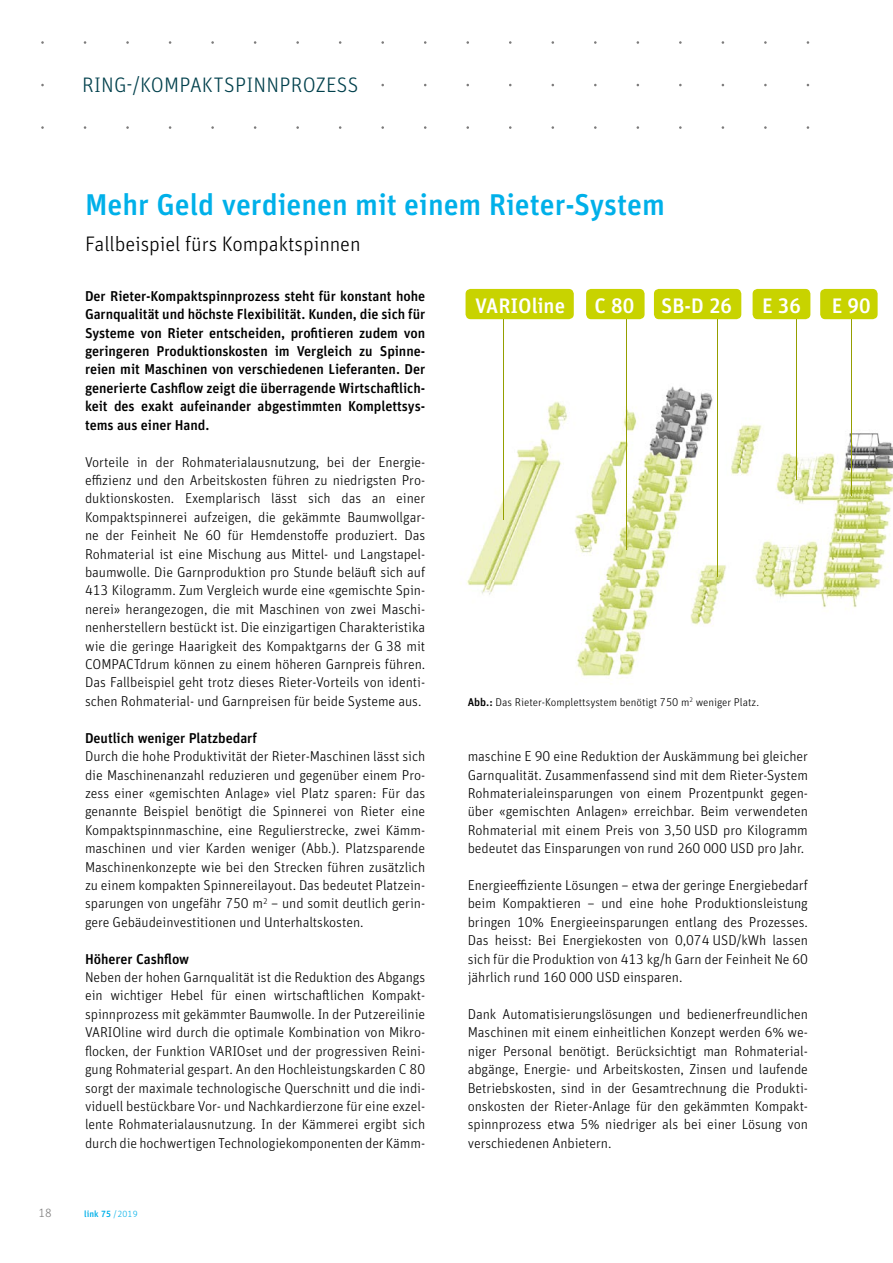
<style>
.page{position:relative;width:893px;height:1263px;background:#fff}
.page>*{position:absolute;margin:0;border:0;box-sizing:border-box;transform-origin:0 0}
.t1{font:500 30px "Unit Pro";color:#00b0e9}
.t2{font:300 21px "Unit Pro";letter-spacing:-.005em;color:#000}
.t3{font:300 21px "Unit Pro";letter-spacing:.01em;color:#00404c}
.t4{font:500 21px "Unit Pro";color:#fff}
.t5{font:300 14.25px/18.5px "Unit Pro";letter-spacing:-.005em;color:#000;text-align:justify}
.t6{font:500 14.25px/18.5px "Unit Pro";letter-spacing:-.005em;color:#000;text-align:justify}
.t7{font:300 12px "Unit Pro";color:#7c7b7b}
.t8{font:300 11.25px "Unit Pro";color:#000}
.t9{font:500 9px "Unit Pro";letter-spacing:.01em;color:#00b0e9}
.s1{font-weight:300}
.s2{font-weight:500}
</style>
<div class="page">
<img style="left:465px;top:315px;width:428px;height:364px">
<hr style="left:503px;top:308px;width:1px;height:212px;background:#959f00">
<hr style="left:626px;top:308px;width:1px;height:242px;background:#959f00">
<hr style="left:796px;top:308px;width:1px;height:172px;background:#959f00">
<hr style="left:851px;top:308px;width:1px;height:188px;background:#959f00">
<hr style="left:717px;top:308px;width:1px;height:269px;background:#959f00">
<div style="left:466px;top:289px;width:108px;height:30px;background:#c8d300;border-radius:5px"></div>
<div style="left:586px;top:289px;width:59px;height:30px;background:#c8d300;border-radius:5px"></div>
<div style="left:753px;top:289px;width:57px;height:30px;background:#c8d300;border-radius:5px"></div>
<div style="left:820px;top:289px;width:58px;height:30px;background:#c8d300;border-radius:5px"></div>
<div style="left:654px;top:289px;width:87px;height:30px;background:#c8d300;border-radius:5px"></div>
<h2 class="t3" style="left:82px;top:70px;width:278px">RING-/KOMPAKTSPINNPROZESS</h2>
<h1 class="t1" style="left:85px;top:182px;width:581px">Mehr Geld verdienen mit einem Rieter-System</h1>
<h2 class="t2" style="left:85px;top:229px;width:277px">Fallbeispiel fürs Kompaktspinnen</h2>
<p class="t6" style="left:85px;top:286px;width:342px">Der Rieter-Kompaktspinnprozess steht für konstant hohe Garnqualität und höchste Flexibilität. Kunden, die sich für Systeme von Rieter entscheiden, profitieren zudem von geringeren Produktionskosten im Vergleich zu Spinne&shy;reien mit Maschinen von verschiedenen Lieferanten. Der generierte Cashflow zeigt die überragende Wirtschaftlich&shy;keit des exakt aufeinander abgestimmten Komplettsys&shy;tems aus einer Hand.</p>
<p class="t5" style="left:85px;top:452px;width:342px">Vorteile in der Rohmaterialausnutzung, bei der Energie&shy;effizienz und den Arbeitskosten führen zu niedrigsten Pro&shy;duktionskosten. Exemplarisch lässt sich das an einer Kompaktspinnerei aufzeigen, die gekämmte Baumwollgar&shy;ne der Feinheit Ne 60 für Hemdenstoffe produziert. Das Rohmaterial ist eine Mischung aus Mittel- und Langstapel&shy;baumwolle. Die Garnproduktion pro Stunde beläuft sich auf 413 Kilogramm. Zum Vergleich wurde eine «gemischte Spin&shy;nerei» herangezogen, die mit Maschinen von zwei Maschi&shy;nenherstellern bestückt ist. Die einzigartigen Charakteristika wie die geringe Haarigkeit des Kompaktgarns der G 38 mit COMPACTdrum können zu einem höheren Garnpreis führen.<br>Das Fallbeispiel geht trotz dieses Rieter-Vorteils von identi&shy;schen Rohmaterial- und Garnpreisen für beide Systeme aus.</p>
<p class="t6" style="left:85px;top:727px;width:173px">Deutlich weniger Platzbedarf</p>
<p class="t5" style="left:85px;top:746px;width:342px">Durch die hohe Produktivität der Rieter-Maschinen lässt sich die Maschinenanzahl reduzieren und gegenüber einem Pro&shy;zess einer «gemischten Anlage» viel Platz sparen: Für das genannte Beispiel benötigt die Spinnerei von Rieter eine Kompaktspinnmaschine, eine Regulierstrecke, zwei Kämm&shy;maschinen und vier Karden weniger (Abb.). Platzsparende Maschinenkonzepte wie bei den Strecken führen zusätzlich zu einem kompakten Spinnereilayout. Das bedeutet Platzein&shy;sparungen von ungefähr 750 m<sup>2</sup> – und somit deutlich gerin&shy;gere Gebäudeinvestitionen und Unterhaltskosten.</p>
<p class="t6" style="left:85px;top:948px;width:106px">Höherer Cashflow</p>
<p class="t5" style="left:85px;top:967px;width:342px">Neben der hohen Garnqualität ist die Reduktion des Abgangs ein wichtiger Hebel für einen wirtschaftlichen Kompakt&shy;spinnprozess mit gekämmter Baumwolle. In der Putzereilinie VARIOline wird durch die optimale Kombination von Mikro&shy;flocken, der Funktion VARIOset und der progressiven Reini&shy;gung Rohmaterial gespart. An den Hochleistungskarden C 80 sorgt der maximale technologische Querschnitt und die indi&shy;viduell bestückbare Vor- und Nachkardierzone für eine exzel&shy;lente Rohmaterialausnutzung. In der Kämmerei ergibt sich durch die hochwertigen Technologiekomponenten der Kämm-</p>
<p class="t7" style="left:39px;top:1205px;width:15px">18</p>
<p class="t9" style="left:84px;top:1207px;width:55px">link 75 <span class="s1">/2019</span></p>
<h2 class="t4" style="left:475px;top:290px;width:92px">VARIOline</h2>
<h2 class="t4" style="left:594px;top:290px;width:41px">C 80</h2>
<h2 class="t4" style="left:661px;top:290px;width:72px">SB-D 26</h2>
<h2 class="t4" style="left:762px;top:290px;width:40px">E 36</h2>
<h2 class="t4" style="left:832px;top:290px;width:40px">E 90</h2>
<p class="t8" style="left:468px;top:694px;width:293px"><span class="s2">Abb.:</span> Das Rieter-Komplettsystem benötigt 750 m<sup>2</sup> weniger Platz.</p>
<p class="t5" style="left:468px;top:746px;width:342px">maschine E 90 eine Reduktion der Auskämmung bei gleicher Garnqualität. Zusammenfassend sind mit dem Rieter-System Rohmaterialeinsparungen von einem Prozentpunkt gegen&shy;über «gemischten Anlagen» erreichbar. Beim verwendeten Rohmaterial mit einem Preis von 3,50 USD pro Kilogramm bedeutet das Einsparungen von rund 260 000 USD pro Jahr.</p>
<p class="t5" style="left:468px;top:875px;width:342px">Energieeffiziente Lösungen – etwa der geringe Energiebedarf beim Kompaktieren – und eine hohe Produktionsleistung bringen 10% Energieeinsparungen entlang des Prozesses.<br>Das heisst: Bei Energiekosten von 0,074 USD/kWh lassen sich für die Produktion von 413 kg/h Garn der Feinheit Ne 60 jährlich rund 160 000 USD einsparen.</p>
<p class="t5" style="left:468px;top:1004px;width:342px">Dank Automatisierungslösungen und bedienerfreundlichen Maschinen mit einem einheitlichen Konzept werden 6% we&shy;niger Personal benötigt. Berücksichtigt man Rohmaterial&shy;abgänge, Energie- und Arbeitskosten, Zinsen und laufende Betriebskosten, sind in der Gesamtrechnung die Produkti&shy;onskosten der Rieter-Anlage für den gekämmten Kompakt&shy;spinnprozess etwa 5% niedriger als bei einer Lösung von verschiedenen Anbietern.</p>
</div>
